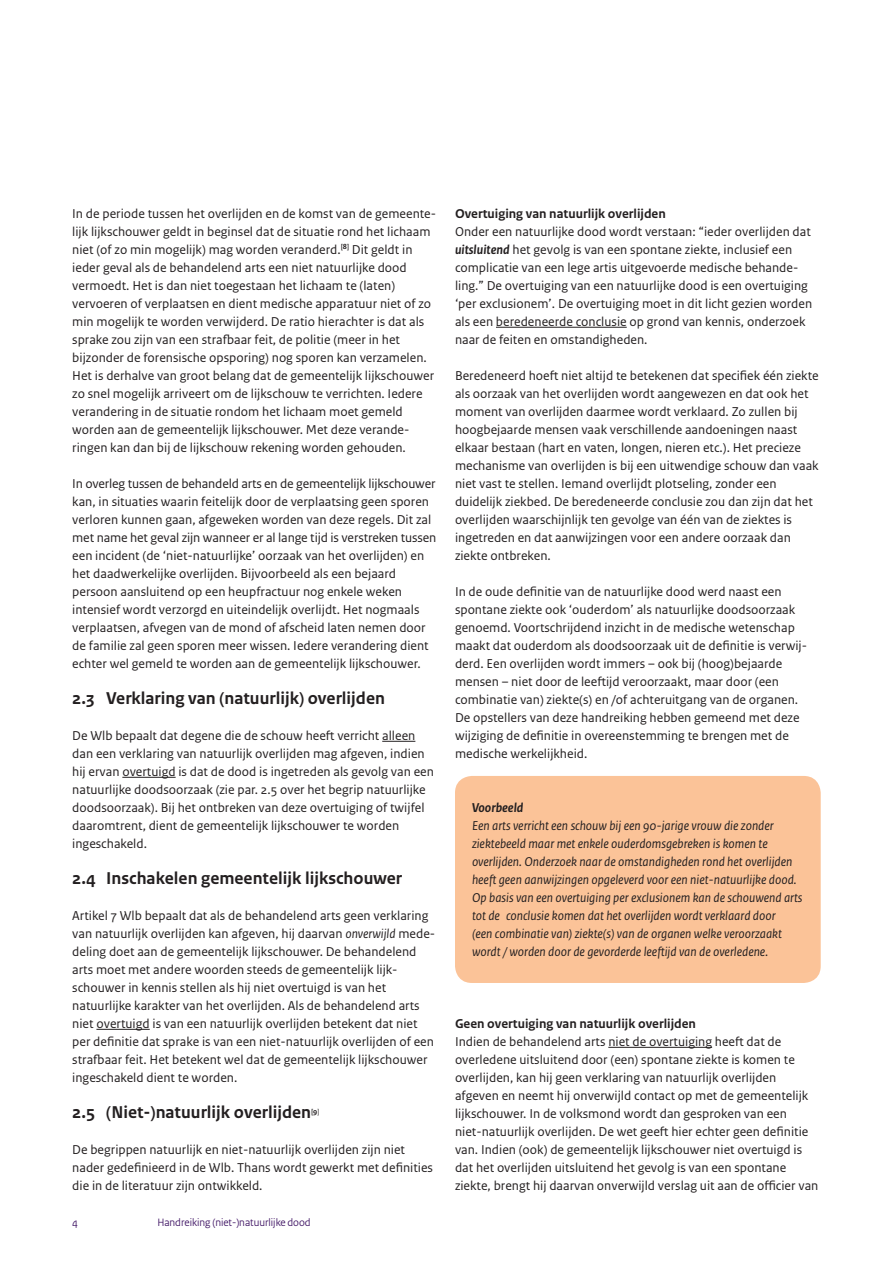
<style>
.page{position:relative;width:893px;height:1263px;background:#fff}
.page>*{position:absolute;margin:0;border:0;box-sizing:border-box;transform-origin:0 0}
.t1{font:700 18px "Rijksoverheid Sans Text";color:#231f20}
.t2{font:13.5px/18px "Rijksoverheid Sans Text";color:#231f20}
.t3{font:italic 13.5px/18px "Rijksoverheid Sans Text";color:#231f20}
.t4{font:700 13.5px "Rijksoverheid Sans Text";color:#231f20}
.t5{font:italic 700 13.5px "Rijksoverheid Sans Text";color:#231f20}
.t6{font:11.25px "Rijksoverheid Sans";color:#3f1464}
.t7{font:700 7.8px "Rijksoverheid Sans Text";color:#231f20}
.s1{font-style:italic}
.s2{font-weight:400}
.s3{font-weight:700;font-style:italic}
</style>
<div class="page">
<div style="left:455px;top:776px;width:366px;height:207px;background:#fbc398;border-radius:17px"></div>
<hr style="left:382px;top:741px;width:33px;height:1px;background:#231f20">
<hr style="left:122px;top:777px;width:54px;height:1px;background:#231f20">
<hr style="left:96px;top:1029px;width:54px;height:1px;background:#231f20">
<hr style="left:496px;top:327px;width:131px;height:1px;background:#231f20">
<hr style="left:608px;top:1047px;width:104px;height:1px;background:#231f20">
<p class="t2" style="left:72px;top:205px;width:365px">In de periode tussen het overlijden en de komst van de gemeente&shy;lijk lijkschouwer geldt in beginsel dat de situatie rond het lichaam niet (of zo min mogelijk) mag worden veranderd.<sup>[8]</sup> Dit geldt in ieder geval als de behandelend arts een niet natuurlijke dood vermoedt. Het is dan niet toegestaan het lichaam te (laten) vervoeren of verplaatsen en dient medische apparatuur niet of zo min mogelijk te worden verwijderd. De ratio hierachter is dat als sprake zou zijn van een strafbaar feit, de politie (meer in het bijzonder de forensische opsporing) nog sporen kan verzamelen.<br>Het is derhalve van groot belang dat de gemeentelijk lijkschouwer zo snel mogelijk arriveert om de lijkschouw te verrichten. Iedere verandering in de situatie rondom het lichaam moet gemeld worden aan de gemeentelijk lijkschouwer. Met deze verande&shy;ringen kan dan bij de lijkschouw rekening worden gehouden.</p>
<p class="t2" style="left:72px;top:475px;width:366px">In overleg tussen de behandeld arts en de gemeentelijk lijkschouwer kan, in situaties waarin feitelijk door de verplaatsing geen sporen verloren kunnen gaan, afgeweken worden van deze regels. Dit zal met name het geval zijn wanneer er al lange tijd is verstreken tussen een incident (de ‘niet-natuurlijke’ oorzaak van het overlijden) en het daadwerkelijke overlijden. Bijvoorbeeld als een bejaard persoon aansluitend op een heupfractuur nog enkele weken intensief wordt verzorgd en uiteindelijk overlijdt. Het nogmaals verplaatsen, afvegen van de mond of afscheid laten nemen door de familie zal geen sporen meer wissen. Iedere verandering dient echter wel gemeld te worden aan de gemeentelijk lijkschouwer.</p>
<h1 class="t1" style="left:72px;top:688px;width:314px">2.3 Verklaring van (natuurlijk) overlijden</h1>
<p class="t2" style="left:72px;top:727px;width:363px">De Wlb bepaalt dat degene die de schouw heeft verricht alleen dan een verklaring van natuurlijk overlijden mag afgeven, indien hij ervan overtuigd is dat de dood is ingetreden als gevolg van een natuurlijke doodsoorzaak (zie par. 2.5 over het begrip natuurlijke doodsoorzaak). Bij het ontbreken van deze overtuiging of twijfel daaromtrent, dient de gemeentelijk lijkschouwer te worden ingeschakeld.</p>
<h1 class="t1" style="left:72px;top:868px;width:331px">2.4 Inschakelen gemeentelijk lijkschouwer</h1>
<p class="t2" style="left:72px;top:907px;width:364px">Artikel 7 Wlb bepaalt dat als de behandelend arts geen verklaring van natuurlijk overlijden kan afgeven, hij daarvan <span class="s1">onverwijld</span> mede&shy;deling doet aan de gemeentelijk lijkschouwer. De behandelend arts moet met andere woorden steeds de gemeentelijk lijk&shy;schouwer in kennis stellen als hij niet overtuigd is van het natuurlijke karakter van het overlijden. Als de behandelend arts niet overtuigd is van een natuurlijk overlijden betekent dat niet per definitie dat sprake is van een niet-natuurlijk overlijden of een strafbaar feit. Het betekent wel dat de gemeentelijk lijkschouwer ingeschakeld dient te worden.</p>
<h1 class="t1" style="left:72px;top:1102px;width:240px">2.5 (Niet-)natuurlijk overlijden</h1>
<p class="t7" style="left:311px;top:1106px;width:10px">[9<span class="s2">]</span></p>
<p class="t2" style="left:72px;top:1141px;width:362px">De begrippen natuurlijk en niet-natuurlijk overlijden zijn niet nader gedefinieerd in de Wlb. Thans wordt gewerkt met definities die in de literatuur zijn ontwikkeld.</p>
<p class="t6" style="left:72px;top:1216px;width:7px">4</p>
<p class="t6" style="left:157px;top:1216px;width:155px">Handreiking (niet-)natuurlijke dood</p>
<p class="t4" style="left:455px;top:206px;width:212px">Overtuiging van natuurlijk overlijden</p>
<p class="t2" style="left:455px;top:223px;width:359px">Onder een natuurlijke dood wordt verstaan: “ieder overlijden dat <span class="s3">uitsluitend</span> het gevolg is van een spontane ziekte, inclusief een complicatie van een lege artis uitgevoerde medische behande&shy;ling.” De overtuiging van een natuurlijke dood is een overtuiging ‘per exclusionem’. De overtuiging moet in dit licht gezien worden als een beredeneerde conclusie op grond van kennis, onderzoek naar de feiten en omstandigheden.</p>
<p class="t2" style="left:455px;top:367px;width:365px">Beredeneerd hoeft niet altijd te betekenen dat specifiek één ziekte als oorzaak van het overlijden wordt aangewezen en dat ook het moment van overlijden daarmee wordt verklaard. Zo zullen bij hoogbejaarde mensen vaak verschillende aandoeningen naast elkaar bestaan (hart en vaten, longen, nieren etc.). Het precieze mechanisme van overlijden is bij een uitwendige schouw dan vaak niet vast te stellen. Iemand overlijdt plotseling, zonder een duidelijk ziekbed. De beredeneerde conclusie zou dan zijn dat het overlijden waarschijnlijk ten gevolge van één van de ziektes is ingetreden en dat aanwijzingen voor een andere oorzaak dan ziekte ontbreken.</p>
<p class="t2" style="left:455px;top:583px;width:354px">In de oude definitie van de natuurlijke dood werd naast een spontane ziekte ook ‘ouderdom’ als natuurlijke doodsoorzaak genoemd. Voortschrijdend inzicht in de medische wetenschap maakt dat ouderdom als doodsoorzaak uit de definitie is verwij&shy;derd. Een overlijden wordt immers – ook bij (hoog)bejaarde mensen – niet door de leeftijd veroorzaakt, maar door (een combinatie van) ziekte(s) en /of achteruitgang van de organen.<br>De opstellers van deze handreiking hebben gemeend met deze wijziging de definitie in overeenstemming te brengen met de medische werkelijkheid.</p>
<p class="t5" style="left:472px;top:800px;width:53px">Voorbeeld</p>
<p class="t3" style="left:472px;top:817px;width:332px">Een arts verricht een schouw bij een 90-jarige vrouw die zonder ziektebeeld maar met enkele ouderdomsgebreken is komen te overlijden. Onderzoek naar de omstandigheden rond het overlijden heeft geen aanwijzingen opgeleverd voor een niet-natuurlijke dood.<br>Op basis van een overtuiging per exclusionem kan de schouwend arts tot de conclusie komen dat het overlijden wordt verklaard door<br>(een combinatie van) ziekte(s) van de organen welke veroorzaakt wordt / worden door de gevorderde leeftijd van de overledene.</p>
<p class="t4" style="left:455px;top:1016px;width:243px">Geen overtuiging van natuurlijk overlijden</p>
<p class="t2" style="left:455px;top:1032px;width:365px">Indien de behandelend arts niet de overtuiging heeft dat de overledene uitsluitend door (een) spontane ziekte is komen te overlijden, kan hij geen verklaring van natuurlijk overlijden afgeven en neemt hij onverwijld contact op met de gemeentelijk lijkschouwer. In de volksmond wordt dan gesproken van een niet-natuurlijk overlijden. De wet geeft hier echter geen definitie van. Indien (ook) de gemeentelijk lijkschouwer niet overtuigd is dat het overlijden uitsluitend het gevolg is van een spontane ziekte, brengt hij daarvan onverwijld verslag uit aan de officier van</p>
</div>
